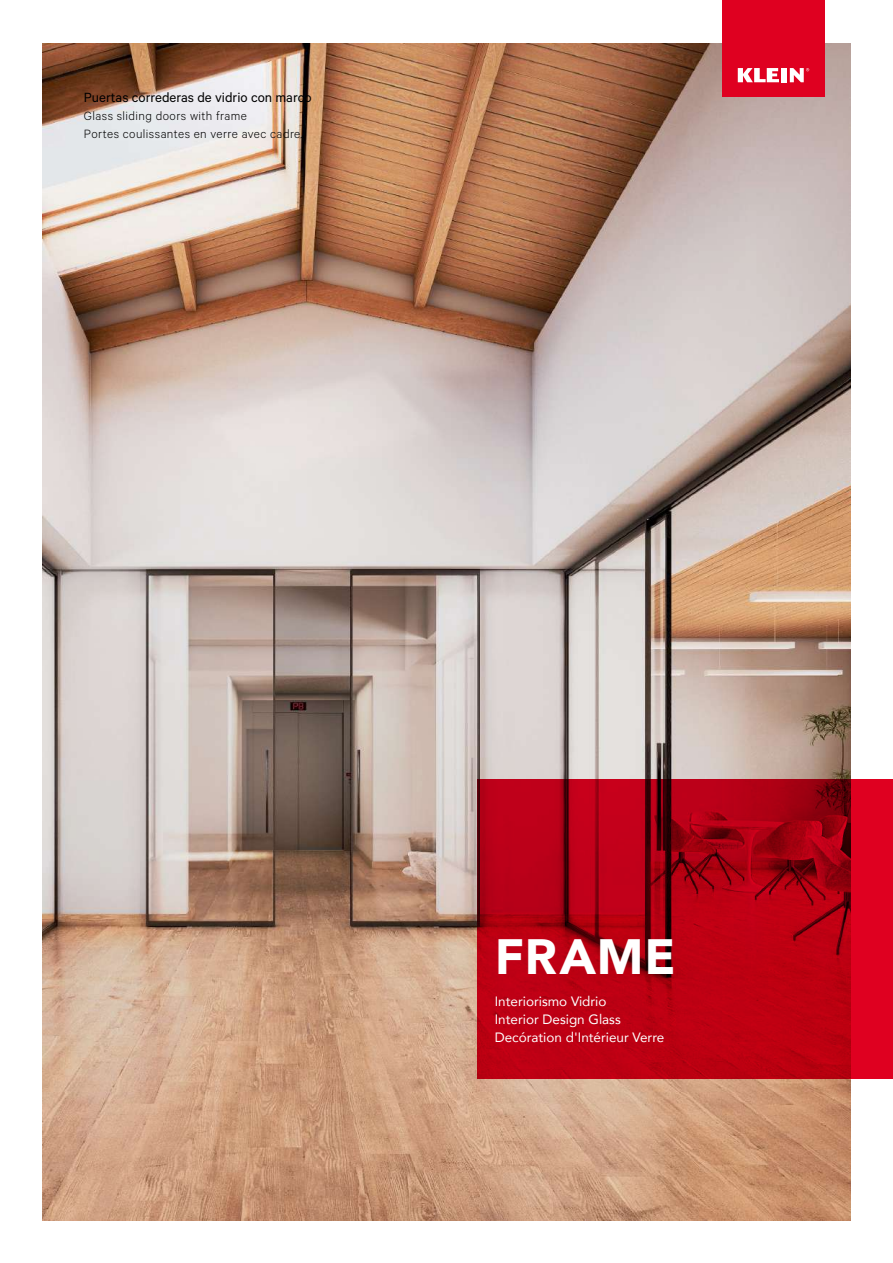
<style>
.page{position:relative;width:893px;height:1263px;background:#fff}
.page>*{position:absolute;margin:0;border:0;box-sizing:border-box;transform-origin:0 0}
.t1{font:900 49.5px "Avenir";letter-spacing:.015em;color:#fff}
.t2{font:15px "Calibre";color:#000}
.t3{font:13.5px/18px "Avenir";color:#fff}
.t4{font:300 13.5px/18px "Calibre";letter-spacing:.03em;color:#000}
</style>
<div class="page">
<img style="left:43px;top:43px;width:807px;height:1177px">
<div style="left:722px;top:0;width:103px;height:96px;background:#df0020"></div>
<svg style="left:738px;top:68px;width:41px;height:14px"></svg>
<div style="left:781px;top:68px;width:6px;height:14px;background:#fff"></div>
<svg style="left:790px;top:68px;width:19px;height:14px"></svg>
<svg style="left:477px;top:779px;width:416px;height:300px;background:#b40013"></svg>
<p class="t2" style="left:84px;top:89px;width:229px">Puertas correderas de vidrio con marco</p>
<p class="t4" style="left:84px;top:106px;width:220px">Glass sliding doors with frame<br>Portes coulissantes en verre avec cadre.</p>
<h1 class="t1" style="left:495px;top:914px;width:182px">FRAME</h1>
<p class="t3" style="left:495px;top:992px;width:171px">Interiorismo Vidrio<br>Interior Design Glass<br>Decóration d'Intérieur Verre</p>
</div>
